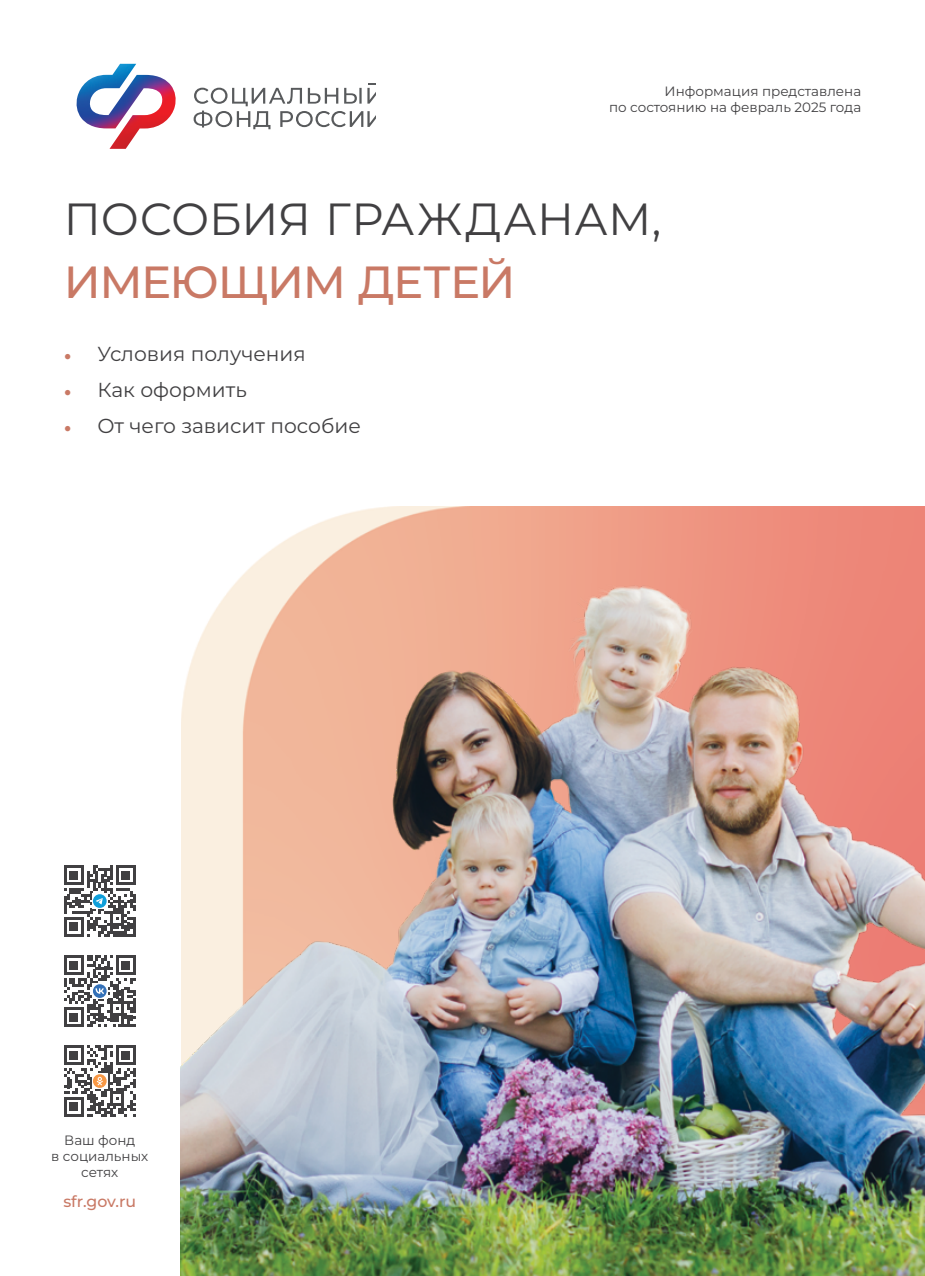
<style>
.page{position:relative;width:925px;height:1276px;background:#fff}
.page>*{position:absolute;margin:0;border:0;box-sizing:border-box;transform-origin:0 0}
.t1{font:45px "Montserrat";letter-spacing:.005em;color:#414042}
.t2{font:500 45px "Montserrat";letter-spacing:-.03em;color:#c97965}
.t3{font:20.25px "Montserrat";color:#414042}
.t4{font:500 15.75px "Montserrat";color:#c97965}
.t5{font:13.5px/16.2px "Montserrat";color:#414042;text-align:center}
.s1{font-family:"Minion Pro";color:#c97965}
</style>
<div class="page">
<img style="left:251px;top:506px;width:674px;height:61px">
<svg style="left:64px;top:1045px;width:72px;height:72px"></svg>
<svg style="left:64px;top:955px;width:72px;height:72px"></svg>
<svg style="left:64px;top:865px;width:72px;height:72px"></svg>
<img style="left:76px;top:64px;width:100px;height:85px">
<svg style="left:194px;top:83px;width:181px;height:46px"></svg>
<img style="left:180px;top:567px;width:745px;height:709px">
<p class="t5" style="left:609px;top:83px;width:254px;text-align:right">Информация представлена<br>по состоянию на февраль 2025 года</p>
<h1 class="t1" style="left:64px;top:189px;width:599px">ПОСОБИЯ ГРАЖДАНАМ,</h1>
<h1 class="t2" style="left:64px;top:252px;width:453px">ИМЕЮЩИМ ДЕТЕЙ</h1>
<h2 class="t3" style="left:64px;top:340px;width:244px"><span class="s1">•</span> Условия получения</h2>
<h2 class="t3" style="left:64px;top:376px;width:184px"><span class="s1">•</span> Как оформить</h2>
<h2 class="t3" style="left:64px;top:412px;width:299px"><span class="s1">•</span> От чего зависит пособие</h2>
<p class="t5" style="left:51px;top:1131px;width:99px">Ваш фонд<br>в социальных сетях</p>
<p class="t4" style="left:63px;top:1191px;width:74px">sfr.gov.ru</p>
</div>
